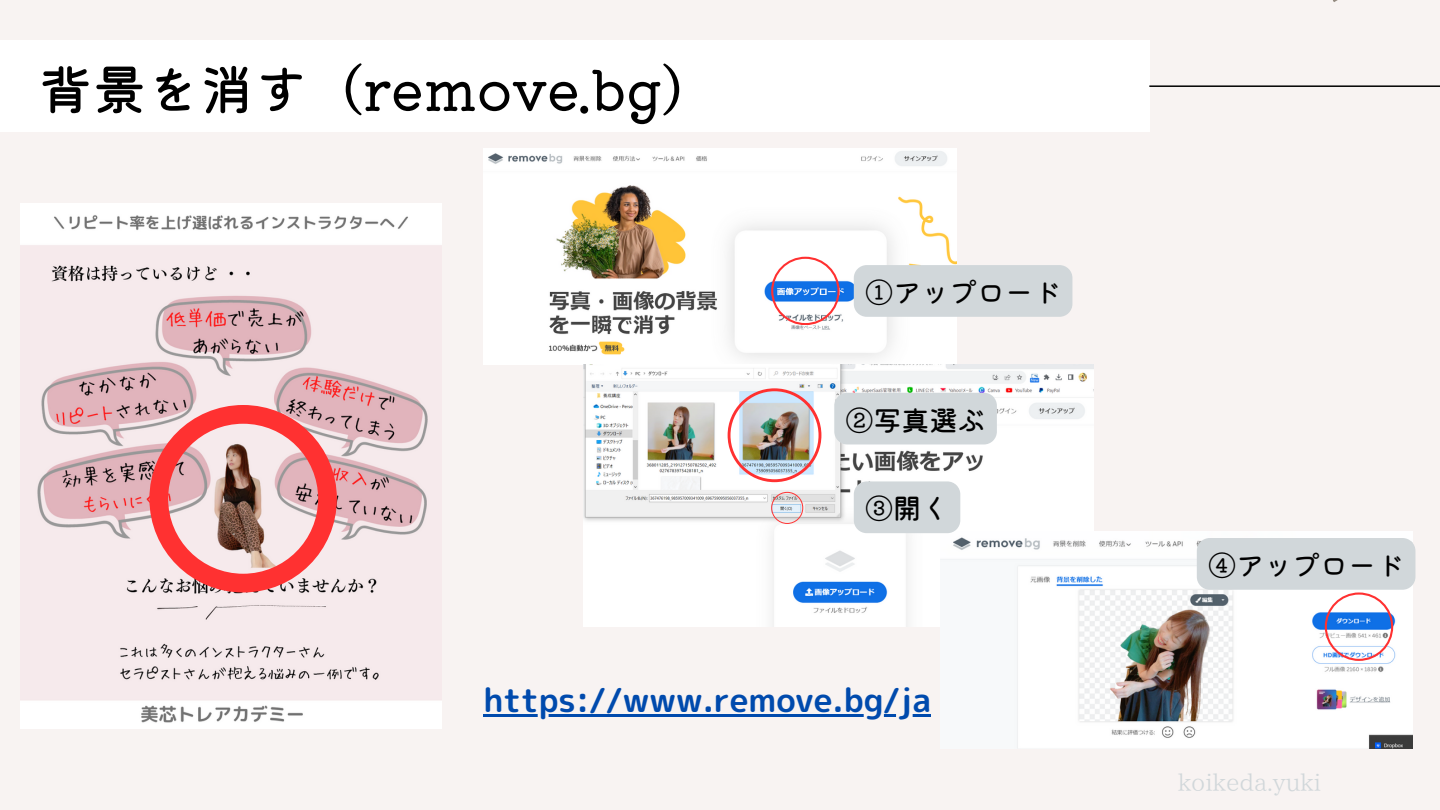
<style>
.page{position:relative;width:1440px;height:810px;background:#f8f3f2}
.page>*{position:absolute;margin:0;border:0;box-sizing:border-box;transform-origin:0 0}
.t1{font:500 54px "Kiwi Maru";color:#000}
.t2{font:33px "rounded mplus 1 p bold";color:#004aad}
.t3{font:500 28px "Kiwi Maru";color:#000}
.t4{font:24px "IP Aex Mincho";color:#d1d7da}
</style>
<div class="page">
<div style="left:0;top:40px;width:1149px;height:92px;background:#fff"></div>
<hr style="left:1149px;top:85px;width:291px;height:2px;background:#000">
<img style="left:20px;top:203px;width:421px;height:526px">
<svg style="left:149px;top:405px;width:188px;height:187px"></svg>
<img style="left:484px;top:149px;width:472px;height:216px">
<img style="left:584px;top:365px;width:510px;height:262px">
<img style="left:940px;top:532px;width:473px;height:216px">
<svg style="left:771px;top:257px;width:68px;height:68px"></svg>
<img style="left:728px;top:388px;width:93px;height:94px">
<svg style="left:771px;top:492px;width:32px;height:32px"></svg>
<svg style="left:1325px;top:592px;width:68px;height:69px"></svg>
<div style="left:854px;top:265px;width:218px;height:52px;background:#d1d7da;border-radius:13px"></div>
<div style="left:834px;top:393px;width:163px;height:51px;background:#d1d7da"></div>
<div style="left:854px;top:481px;width:106px;height:52px;background:#d1d7da"></div>
<div style="left:1197px;top:538px;width:218px;height:52px;background:#d1d7da;border-radius:13px"></div>
<hr style="left:484px;top:714px;width:447px;height:3px;background:#004aad">
<p class="t1" style="left:38px;top:47px;width:679px">背景を消す（remove.bg）</p>
<h3 class="t3" style="left:865px;top:270px;width:198px">①アップロード</h3>
<p class="t3" style="left:846px;top:398px;width:142px">②写真選ぶ</p>
<p class="t3" style="left:865px;top:487px;width:86px">③開く</p>
<h3 class="t2" style="left:484px;top:676px;width:449px">https://www.remove.bg/ja</h3>
<p class="t3" style="left:1208px;top:543px;width:198px">④アップロード</p>
<p class="t4" style="left:1178px;top:770px;width:145px">koikeda.yuki</p>
</div>
